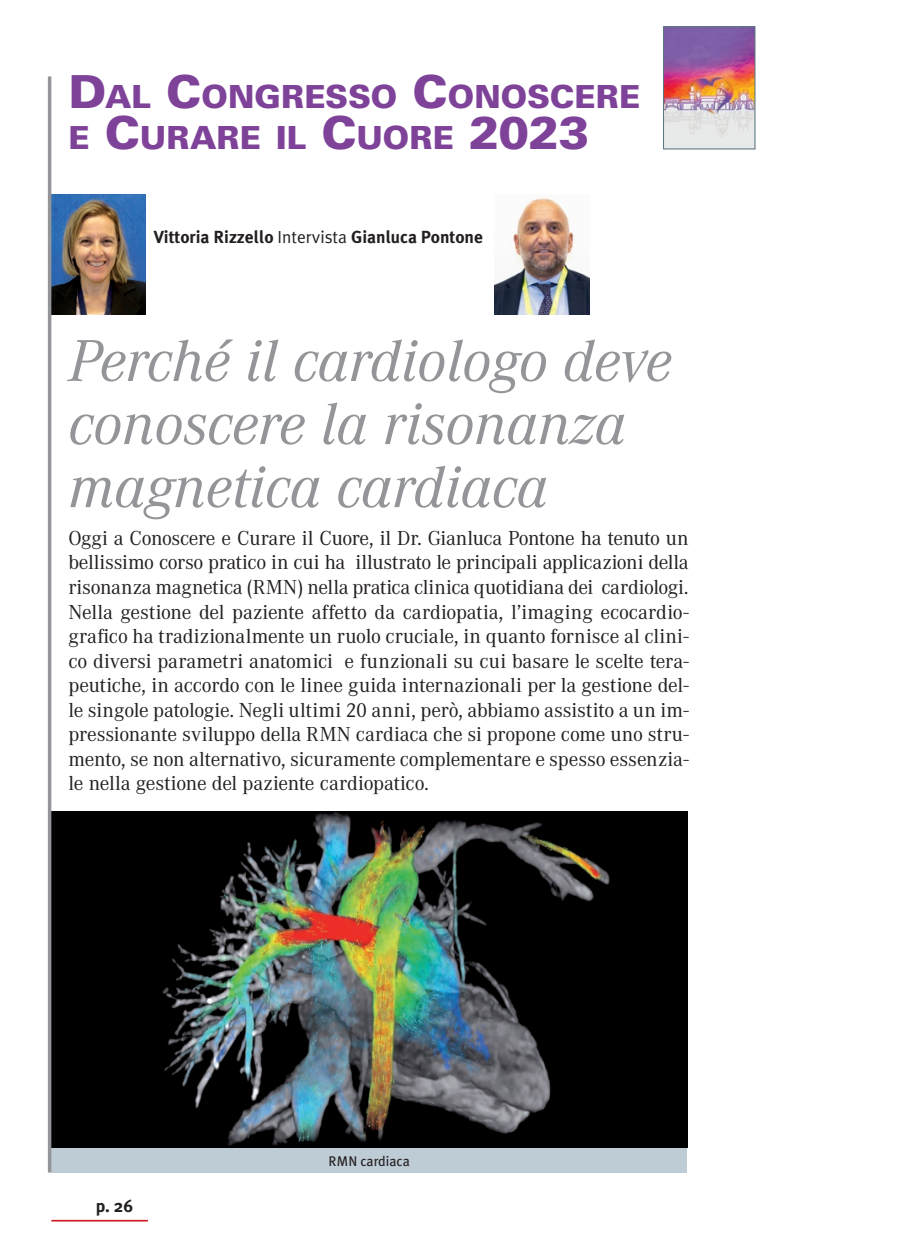
<style>
.page{position:relative;width:923px;height:1251px;background:#fff}
.page>*{position:absolute;margin:0;border:0;box-sizing:border-box;transform-origin:0 0}
.t1{font:italic 61.25px/63px "Corporate A";color:#939598}
.t2{font:900 31.85px/40.9px "Univers";color:#7e4299}
.t3{font:21px/24.5px "Corporate A";letter-spacing:-.01em;color:#231f20;text-align:justify}
.t4{font:700 17.5px "Meta Plus";color:#231f20}
.t5{font:14px "Meta Plus";color:#231f20}
.s1{font-size:45.5px}
.s2{font-family:"Meta Plus Normal";font-weight:400}
</style>
<div class="page">
<hr style="left:51px;top:1219px;width:97px;height:2px;background:#d1232a">
<img style="left:665px;top:28px;width:88px;height:119px">
<div style="left:663px;top:26px;width:92px;height:123px;border:1px solid #5e7884"></div>
<img style="left:495px;top:197px;width:94px;height:118px">
<img style="left:51px;top:194px;width:95px;height:121px">
<div style="left:51px;top:1147px;width:636px;height:25px;background:#bdccd5"></div>
<img style="left:51px;top:811px;width:636px;height:336px">
<hr style="left:48px;top:76px;width:3px;height:1096px;background:#939598">
<h2 class="t2" style="left:68px;top:75px;width:573px"><span class="s1">D</span>AL <span class="s1">C</span>ONGRESSO <span class="s1">C</span>ONOSCERE<br>E <span class="s1">C</span>URARE IL <span class="s1">C</span>UORE <span class="s1">2023</span></h2>
<p class="t4" style="left:154px;top:226px;width:331px">Vittoria Rizzello <span class="s2">Intervista</span> Gianluca Pontone</p>
<h1 class="t1" style="left:68px;top:330px;width:604px">Perché il cardiologo deve conoscere la risonanza magnetica cardiaca</h1>
<p class="t3" style="left:68px;top:526px;width:622px">Oggi a Conoscere e Curare il Cuore, il Dr. Gianluca Pontone ha tenuto un bellissimo corso pratico in cui ha illustrato le principali applicazioni della risonanza magnetica (RMN) nella pratica clinica quotidiana dei cardiologi.<br>Nella gestione del paziente affetto da cardiopatia, l’imaging ecocardio&shy;grafico ha tradizionalmente un ruolo cruciale, in quanto fornisce al clini&shy;co diversi parametri anatomici e funzionali su cui basare le scelte tera&shy;peutiche, in accordo con le linee guida internazionali per la gestione del&shy;le singole patologie. Negli ultimi 20 anni, però, abbiamo assistito a un im&shy;pressionante sviluppo della RMN cardiaca che si propone come uno stru&shy;mento, se non alternativo, sicuramente complementare e spesso essenzia&shy;le nella gestione del paziente cardiopatico.</p>
<p class="t4" style="left:96px;top:1195px;width:39px">p. 26</p>
<p class="t5" style="left:328px;top:1152px;width:83px">RMN cardiaca</p>
</div>
